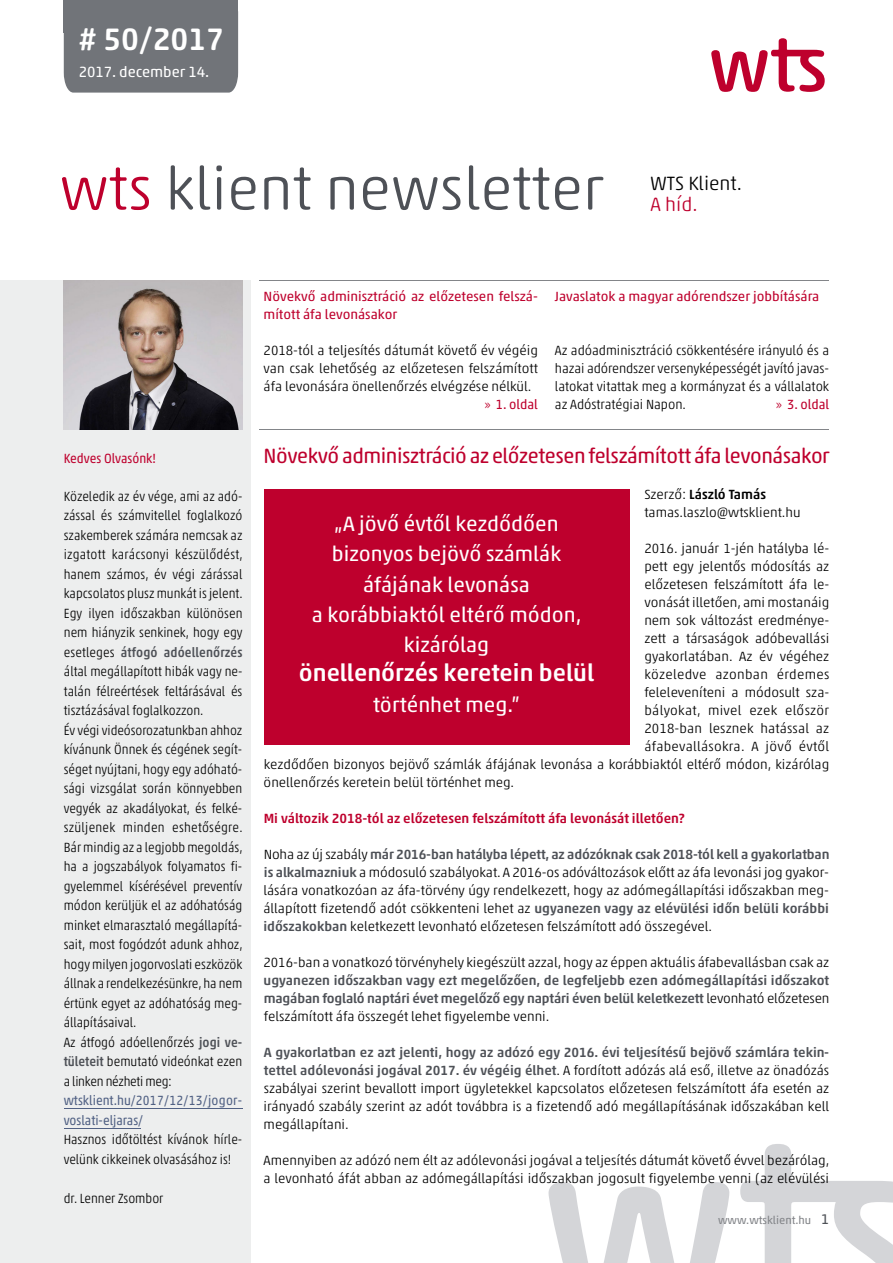
<style>
.page{position:relative;width:893px;height:1263px;background:#fff}
.page>*{position:absolute;margin:0;border:0;box-sizing:border-box;transform-origin:0 0}
.t1{font:300 60px "Akko Rounded Pro";color:#4e5157}
.t2{font:500 31.5px "Akko Rounded Pro";color:#fff}
.t3{font:500 24px "Akko Pro";color:#fff}
.t4{font:21px/30px "Akko Pro";color:#fff;text-align:center}
.t5{font:21px "Akko Rounded Pro";letter-spacing:-.02em;color:#be002d}
.t6{font:300 19.5px "Akko Rounded Pro";color:#000}
.t7{font:300 19.5px "Akko Rounded Pro";color:#be002d}
.t8{font:15px "Akko Rounded Pro";color:#fff}
.t9{font:300 13.5px/18px "Akko Pro";color:#000}
.t10{font:300 13.5px/19.5px "Akko Pro";color:#000;scale:.9 1}
.t11{font:500 13.5px/18px "Akko Pro";letter-spacing:-.01em;color:#4e5157;text-align:justify}
.t12{font:300 13.5px/18px "Akko Pro";color:#000;text-align:justify;scale:.95 1}
.t13{font:13.5px/18px "Akko Pro";color:#be002d}
.t14{font:300 13.5px "Akko Pro";letter-spacing:.02em;color:#000}
.t15{font:500 13.5px "Akko Pro";color:#be002d}
.t16{font:13.5px/19.5px "Akko Pro";color:#516184;scale:.9 1}
.t17{font:13.5px "Akko Pro";color:#be002d;scale:.95 1}
.t18{font:13.5px "Akko Pro";color:#be002d;scale:.9 1}
.t19{font:11.25px "Akko Pro";color:#838589}
.s1{color:#be002d}
.s2{font-weight:500;color:#4e5157}
.s3{font-weight:300}
.s4{font-weight:500}
.s5{font-weight:300;color:#000}
.s6{font-size:14.25px;color:#4e5157}
</style>
<div class="page">
<svg style="left:549px;top:1182px;width:180px;height:81px"></svg>
<svg style="left:740px;top:1144px;width:153px;height:119px"></svg>
<div style="left:0;top:281px;width:251px;height:982px;background:#edeeee"></div>
<div style="left:64px;top:0;width:174px;height:32px;background:#717479"></div>
<div style="left:64px;top:32px;width:174px;height:61px;background:#717479"></div>
<svg style="left:711px;top:38px;width:114px;height:54px"></svg>
<hr style="left:259px;top:280px;width:570px;height:1px;background:#838589">
<hr style="left:259px;top:429px;width:570px;height:1px;background:#838589">
<img style="left:64px;top:281px;width:178px;height:148px">
<div style="left:264px;top:489px;width:365px;height:255px;background:#be002d"></div>
<hr style="left:64px;top:1128px;width:76px;height:1px;background:#516184">
<hr style="left:64px;top:1108px;width:178px;height:1px;background:#516184">
<h2 class="t2" style="left:79px;top:20px;width:147px"># 50/2017</h2>
<p class="t8" style="left:79px;top:63px;width:132px">2017. december 14.</p>
<h1 class="t1" style="left:60px;top:151px;width:545px"><span class="s1">wts</span> klient newsletter</h1>
<h3 class="t6" style="left:651px;top:171px;width:93px">WTS Klient.</h3>
<h3 class="t7" style="left:651px;top:192px;width:48px">A híd.</h3>
<p class="t18" style="left:64px;top:450px;width:104px">Kedves Olvasónk!</p>
<p class="t10" style="left:64px;top:486px;width:200px">Közeledik az év vége, ami az adó&shy;zással és számvitellel foglalkozó szakemberek számára nemcsak az izgatott karácsonyi készülődést, hanem számos, év végi zárással kapcsolatos plusz munkát is jelent.<br>Egy ilyen időszakban különösen nem hiányzik senkinek, hogy egy esetleges <span class="s2">átfogó adóellenőrzés </span>által megállapított hibák vagy ne&shy;talán félreértések feltárásával és tisztázásával foglalkozzon.<br>Év végi videósorozatunkban ahhoz kívánunk Önnek és cégének segít&shy;séget nyújtani, hogy egy adóható&shy;sági vizsgálat során könnyebben vegyék az akadályokat, és felké&shy;szüljenek minden eshetőségre.<br>Bár mindig az a legjobb megoldás, ha a jogszabályok folyamatos fi&shy;gyelemmel kísérésével preventív módon kerüljük el az adóhatóság minket elmarasztaló megállapítá&shy;sait, most fogódzót adunk ahhoz, hogy milyen jogorvoslati eszközök állnak a rendelkezésünkre, ha nem értünk egyet az adóhatóság meg&shy;állapításaival.<br>Az átfogó adóellenőrzés <span class="s2">jogi ve&shy;tületeit</span> bemutató videónkat ezen a linken nézheti meg:</p>
<p class="t16" style="left:64px;top:1090px;width:200px">wtsklient.hu/2017/12/13/jogor&shy;voslati-eljaras/</p>
<p class="t10" style="left:64px;top:1129px;width:200px">Hasznos időtöltést kívánok hírle&shy;velünk cikkeinek olvasásához is!</p>
<p class="t10" style="left:64px;top:1188px;width:112px">dr. Lenner Zsombor</p>
<p class="t13" style="left:264px;top:287px;width:276px">Növekvő adminisztráció az előzetesen felszá&shy;mított áfa levonásakor</p>
<p class="t9" style="left:264px;top:341px;width:276px">2018-tól a teljesítés dátumát követő év végéig</p>
<p class="t9" style="left:264px;top:359px;width:276px">van csak lehetőség az előzetesen felszámított</p>
<p class="t9" style="left:264px;top:377px;width:269px">áfa levonására önellenőrzés elvégzése nélkül.</p>
<p class="t17" style="left:484px;top:396px;width:58px"><span class="s3">»</span> 1. oldal</p>
<p class="t13" style="left:555px;top:287px;width:266px">Javaslatok a magyar adórendszer jobbítására</p>
<p class="t12" style="left:555px;top:341px;width:290px">Az adóadminisztráció csökkentésére irányuló és a hazai adórendszer versenyképességét javító javas&shy;latokat vitattak meg a kormányzat és a vállalatok az Adóstratégiai Napon.</p>
<p class="t17" style="left:776px;top:396px;width:58px"><span class="s3">»</span> 3. oldal</p>
<h3 class="t5" style="left:264px;top:443px;width:567px">Növekvő adminisztráció az előzetesen felszámított áfa levonásakor</h3>
<p class="t9" style="left:644px;top:485px;width:158px">Szerző: <span class="s4">László Tamás </span>tamas.laszlo@wtsklient.hu</p>
<p class="t9" style="left:644px;top:539px;width:186px">2016. január 1-jén hatályba lé-</p>
<p class="t9" style="left:644px;top:557px;width:186px">pett egy jelentős módosítás az</p>
<p class="t9" style="left:644px;top:575px;width:186px">előzetesen felszámított áfa le-</p>
<p class="t9" style="left:644px;top:593px;width:186px">vonását illetően, ami mostanáig</p>
<p class="t9" style="left:644px;top:611px;width:186px">nem sok változást eredménye-</p>
<p class="t9" style="left:644px;top:629px;width:186px">zett a társaságok adóbevallási</p>
<p class="t9" style="left:644px;top:647px;width:186px">gyakorlatában. Az év végéhez</p>
<p class="t14" style="left:644px;top:666px;width:186px">közeledve azonban érdemes</p>
<p class="t9" style="left:644px;top:683px;width:186px">feleleveníteni a módosult sza-</p>
<p class="t14" style="left:644px;top:702px;width:186px">bályokat, mivel ezek először</p>
<p class="t9" style="left:644px;top:719px;width:186px">2018-ban lesznek hatással az</p>
<p class="t14" style="left:644px;top:738px;width:186px">áfabevallásokra. A jövő évtől</p>
<p class="t9" style="left:264px;top:755px;width:567px">kezdődően bizonyos bejövő számlák áfájának levonása a korábbiaktól eltérő módon, kizárólag</p>
<p class="t9" style="left:264px;top:773px;width:252px">önellenőrzés keretein belül történhet meg.</p>
<p class="t15" style="left:264px;top:810px;width:423px">Mi változik 2018-tól az előzetesen felszámított áfa levonását illetően?</p>
<p class="t9" style="left:263px;top:845px;width:568px;text-align:justify">Noha az új szabály <span class="s2">már 2016-ban hatályba lépett, az adózóknak csak 2018-tól kell a gyakorlatban is alkalmazniuk</span> a módosuló szabályokat. A 2016-os adóváltozások előtt az áfa levonási jog gyakor&shy;lására vonatkozóan az áfa-törvény úgy rendelkezett, hogy az adómegállapítási időszakban meg&shy;állapított fizetendő adót csökkenteni lehet az <span class="s2">ugyanezen vagy az elévülési időn belüli korábbi időszakokban</span> keletkezett levonható előzetesen felszámított adó összegével.</p>
<p class="t9" style="left:263px;top:953px;width:567px">2016-ban a vonatkozó törvényhely kiegészült azzal, hogy az éppen aktuális áfabevallásban csak az</p>
<p class="t11" style="left:264px;top:971px;width:567px">ugyanezen időszakban vagy ezt megelőzően, de legfeljebb ezen adómegállapítási időszakot magában foglaló naptári évet megelőző egy naptári éven belül keletkezett <span class="s5">levonható előzetesen felszámított áfa összegét lehet figyelembe venni.</span></p>
<p class="t9" style="left:264px;top:1043px;width:567px;text-align:justify"><span class="s2">A gyakorlatban ez azt jelenti, hogy az adózó egy 2016. évi teljesítésű bejövő számlára tekin&shy;tettel adólevonási jogával 2017. év végéig élhet</span>. A fordított adózás alá eső, illetve az önadózás szabályai szerint bevallott import ügyletekkel kapcsolatos előzetesen felszámított áfa esetén az irányadó szabály szerint az adót továbbra is a fizetendő adó megállapításának időszakában kell megállapítani.</p>
<p class="t9" style="left:264px;top:1151px;width:567px">Amennyiben az adózó nem élt az adólevonási jogával a teljesítés dátumát követő évvel bezárólag, a levonható áfát abban az adómegállapítási időszakban jogosult figyelembe venni (az elévülési</p>
<h3 class="t4" style="left:312px;top:509px;width:271px">„A jövő évtől kezdődően bizonyos bejövő számlák áfájának levonása<br>a korábbiaktól eltérő módon, kizárólag</h3>
<h3 class="t3" style="left:299px;top:658px;width:297px">önellenőrzés keretein belül</h3>
<h3 class="t4" style="left:373px;top:689px;width:148px">történhet meg.”</h3>
<p class="t19" style="left:718px;top:1213px;width:113px">www.wtsklient.hu <span class="s6">1</span></p>
</div>
